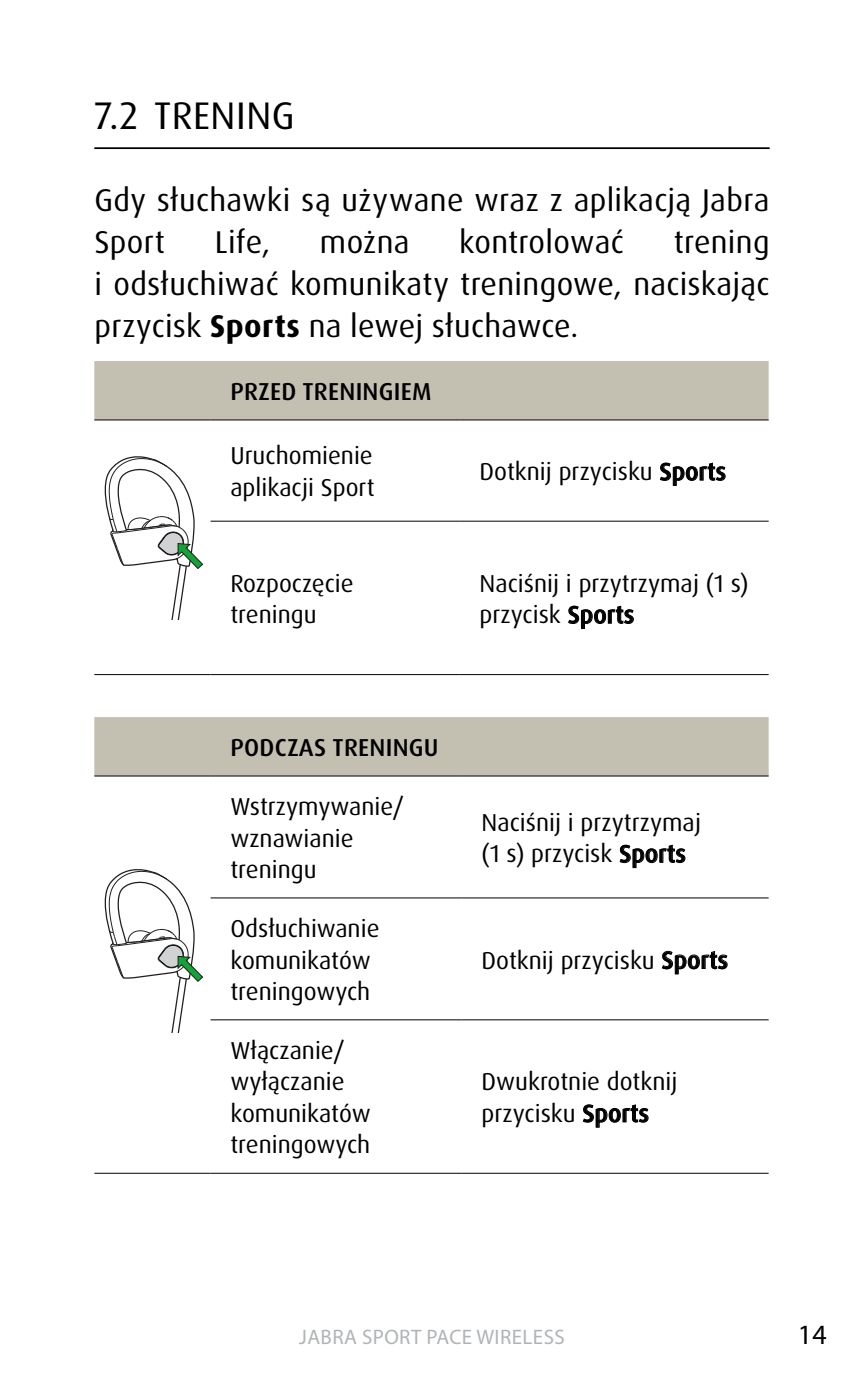
<style>
.page{position:relative;width:864px;height:1389px;background:#fff}
.page>*{position:absolute;margin:0;border:0;box-sizing:border-box;transform-origin:0 0}
.t1{font:38.5px "Dax Pro";letter-spacing:.015em;color:#000}
.t2{font:31.5px/42px "Dax Pro";letter-spacing:.01em;color:#000}
.t3{font:28px "Myriad Pro";color:#000}
.t4{font:24.5px/31.5px "Dax Pro";color:#000}
.t5{font:500 24.5px "Dax Pro";letter-spacing:.01em;color:#000}
.t6{font:21px "Myriad Pro";letter-spacing:.02em;color:#b1b4b6}
.s1{font-weight:700}
.s2{font-weight:500}
</style>
<div class="page">
<hr style="left:94px;top:147px;width:675px;height:2px;background:#000">
<div style="left:94px;top:361px;width:674px;height:58px;background:#c4c0b1"></div>
<hr style="left:94px;top:674px;width:116px;height:1px;background:#000">
<hr style="left:210px;top:521px;width:249px;height:1px;background:#000">
<hr style="left:459px;top:521px;width:309px;height:1px;background:#000">
<hr style="left:210px;top:674px;width:249px;height:1px;background:#000">
<hr style="left:459px;top:674px;width:309px;height:1px;background:#000">
<hr style="left:94px;top:419px;width:116px;height:2px;background:#000">
<hr style="left:210px;top:419px;width:249px;height:2px;background:#000">
<hr style="left:459px;top:419px;width:309px;height:2px;background:#000">
<svg style="left:104px;top:456px;width:99px;height:164px"></svg>
<svg style="left:660px;top:462px;width:65px;height:24px"></svg>
<svg style="left:568px;top:605px;width:65px;height:24px"></svg>
<div style="left:94px;top:717px;width:674px;height:58px;background:#c4c0b1"></div>
<hr style="left:94px;top:1173px;width:116px;height:1px;background:#000">
<hr style="left:210px;top:897px;width:251px;height:2px;background:#000">
<hr style="left:461px;top:897px;width:307px;height:2px;background:#000">
<hr style="left:210px;top:1019px;width:251px;height:1px;background:#000">
<hr style="left:461px;top:1019px;width:307px;height:1px;background:#000">
<hr style="left:210px;top:1173px;width:251px;height:1px;background:#000">
<hr style="left:461px;top:1173px;width:307px;height:1px;background:#000">
<hr style="left:94px;top:775px;width:116px;height:2px;background:#000">
<hr style="left:210px;top:775px;width:251px;height:2px;background:#000">
<hr style="left:461px;top:775px;width:307px;height:2px;background:#000">
<svg style="left:104px;top:869px;width:99px;height:163px"></svg>
<svg style="left:619px;top:844px;width:66px;height:24px"></svg>
<svg style="left:662px;top:951px;width:65px;height:23px"></svg>
<svg style="left:582px;top:1104px;width:66px;height:24px"></svg>
<h1 class="t1" style="left:94px;top:91px;width:202px">7.2 TRENING</h1>
<p class="t2" style="left:94px;top:179px;width:676px">Gdy słuchawki są używane wraz z aplikacją Jabra<br>Sport</p>
<p class="t2" style="left:215px;top:221px;width:57px">Life,</p>
<p class="t2" style="left:320px;top:221px;width:91px">można</p>
<p class="t2" style="left:459px;top:221px;width:166px">kontrolować</p>
<p class="t2" style="left:94px;top:221px;width:676px;text-align:justify;text-indent:579px">trening i odsłuchiwać komunikaty treningowe, naciskając przycisk <span class="s1">Sports</span> na lewej słuchawce.</p>
<p class="t5" style="left:230px;top:376px;width:202px">PRZED TRENINGIEM</p>
<p class="t4" style="left:230px;top:440px;width:146px">Uruchomienie aplikacji Sport</p>
<p class="t4" style="left:479px;top:456px;width:248px">Dotknij przycisku <span class="s2">Sports</span></p>
<p class="t4" style="left:230px;top:568px;width:125px">Rozpoczęcie treningu</p>
<p class="t4" style="left:479px;top:568px;width:270px">Naciśnij i przytrzymaj (1 s) przycisk <span class="s2">Sports</span></p>
<p class="t5" style="left:230px;top:732px;width:209px">PODCZAS TRENINGU</p>
<p class="t4" style="left:230px;top:791px;width:175px">Wstrzymywanie/ wznawianie treningu</p>
<p class="t4" style="left:230px;top:913px;width:150px">Odsłuchiwanie komunikatów treningowych</p>
<p class="t4" style="left:230px;top:1035px;width:142px">Włączanie/ wyłączanie komunikatów treningowych</p>
<p class="t4" style="left:481px;top:807px;width:221px">Naciśnij i przytrzymaj (1 s) przycisk <span class="s2">Sports</span></p>
<p class="t4" style="left:481px;top:944px;width:248px">Dotknij przycisku <span class="s2">Sports</span></p>
<p class="t4" style="left:481px;top:1066px;width:197px">Dwukrotnie dotknij przycisku <span class="s2">Sports</span></p>
<p class="t6" style="left:299px;top:1324px;width:267px">JABRA SPORT PACE WIRELESS</p>
<p class="t3" style="left:797px;top:1317px;width:30px">14</p>
</div>
